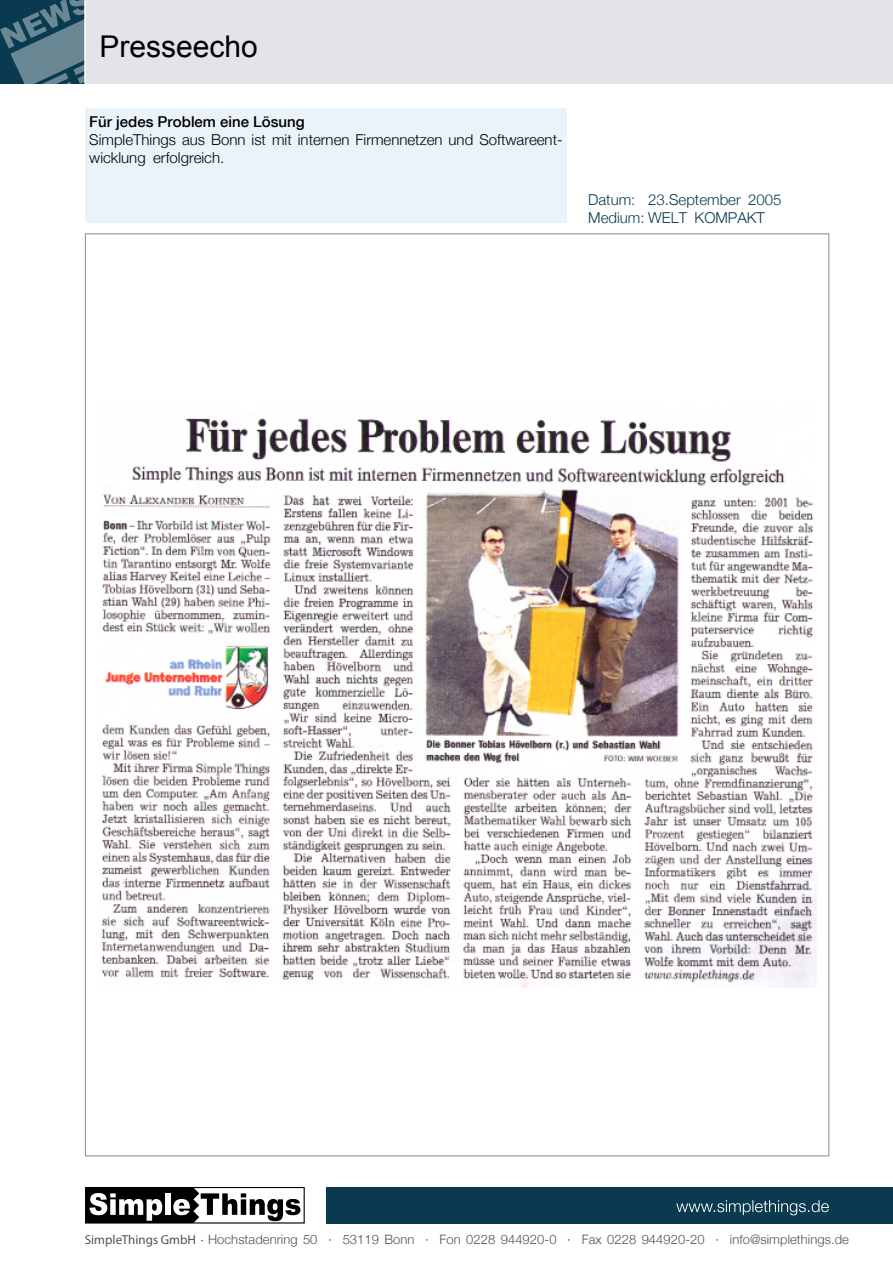
<style>
.page{position:relative;width:893px;height:1263px;background:#fff}
.page>*{position:absolute;margin:0;border:0;box-sizing:border-box;transform-origin:0 0}
.t1{font:30px "Arial";color:#000}
.t2{font:300 15px/18px "Helvetica Neue";color:#000}
.t3{font:300 15px/18px "Helvetica Neue";color:#093a4f}
.t4{font:500 15px "Helvetica Neue";color:#000}
.t5{font:300 12.9px "Helvetica Neue";letter-spacing:.005em;color:#515054}
.s1{font-family:"Myriad Pro";font-weight:400}
</style>
<div class="page">
<div style="left:85px;top:0;width:808px;height:84px;background:#e4e4e8"></div>
<svg style="left:86px;top:1187px;width:214px;height:36px"></svg>
<div style="left:326px;top:1187px;width:567px;height:36px;background:#093a4f"></div>
<svg style="left:676px;top:1200px;width:153px;height:15px"></svg>
<svg style="left:0;top:0;width:84px;height:84px;background:#406676"></svg>
<hr style="left:84px;top:0;width:2px;height:84px;background:#fff">
<div style="left:85px;top:108px;width:482px;height:115px;background:#eaf3f9"></div>
<img style="left:101px;top:414px;width:715px;height:573px">
<h1 class="t1" style="left:99px;top:27px;width:160px">Presseecho</h1>
<p class="t4" style="left:89px;top:113px;width:217px">Für jedes Problem eine Lösung</p>
<p class="t2" style="left:89px;top:130px;width:475px">SimpleThings aus Bonn ist mit internen Firmennetzen und Softwareent&shy;wicklung erfolgreich.</p>
<p class="t3" style="left:588px;top:190px;width:195px">Datum: 23.September 2005<br>Medium: WELT KOMPAKT</p>
<p class="t5" style="left:85px;top:1231px;width:766px"><span class="s1">SimpleThings GmbH ·</span> Hochstadenring 50 · 53119 Bonn · Fon 0228 944920-0 · Fax 0228 944920-20 · info@simplethings.de</p>
</div>
